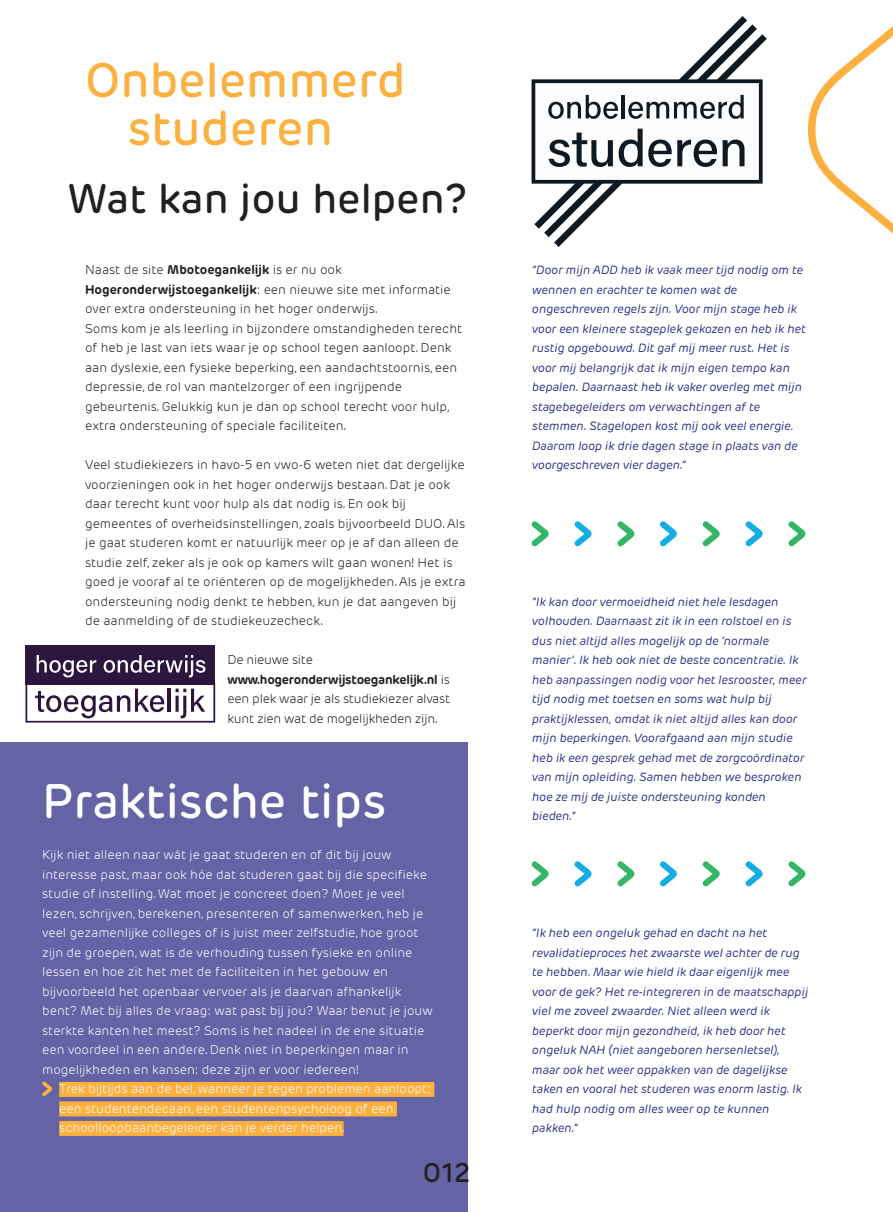
<style>
.page{position:relative;width:893px;height:1212px;background:#fff}
.page>*{position:absolute;margin:0;border:0;box-sizing:border-box;transform-origin:0 0}
.t1{font:500 48.3px/48.3px "Rubrik New";color:#fbb03f}
.t2{font:500 48.3px "Rubrik New";color:#fff}
.t3{font:500 41.25px "Rubrik New";color:#231f20}
.t4{font:500 27px "Rubrik New";color:#231f20}
.t5{font:300 12.75px/19.5px "Rubrik New";color:#231f20}
.t6{font:300 12.75px/19.5px "Rubrik New";color:#fff}
.t7{font:300 12.75px/19.5px "Rubrik New";letter-spacing:-.02em;color:#231f20}
.t8{font:italic 12px/19.5px "Rubrik New";letter-spacing:-.01em;color:#303087}
.s1{font-weight:700}
</style>
<div class="page">
<svg style="left:544px;top:24px;width:213px;height:213px"></svg>
<svg style="left:554px;top:34px;width:213px;height:213px"></svg>
<svg style="left:531px;top:79px;width:232px;height:105px"></svg>
<div style="left:26px;top:645px;width:189px;height:39px;background:#2d163d"></div>
<svg style="left:37px;top:655px;width:59px;height:22px"></svg>
<svg style="left:104px;top:655px;width:101px;height:22px"></svg>
<svg style="left:26px;top:684px;width:189px;height:38px"></svg>
<div style="left:0;top:742px;width:468px;height:470px;background:#6363a5"></div>
<div style="left:59px;top:1082px;width:375px;height:15px;background:#fbb03f"></div>
<div style="left:59px;top:1101px;width:338px;height:15px;background:#fbb03f"></div>
<div style="left:59px;top:1121px;width:285px;height:15px;background:#fbb03f"></div>
<svg style="left:42px;top:1081px;width:10px;height:15px"></svg>
<svg style="left:808px;top:26px;width:85px;height:208px"></svg>
<svg style="left:531px;top:521px;width:275px;height:26px"></svg>
<svg style="left:531px;top:861px;width:275px;height:26px"></svg>
<h1 class="t1" style="left:128px;top:57px;width:280px;text-indent:-43px">Onbelemmerd studeren</h1>
<h2 class="t3" style="left:68px;top:173px;width:401px">Wat kan jou helpen?</h2>
<p class="t5" style="left:85px;top:260px;width:379px">Naast de site <span class="s1">Mbotoegankelijk</span> is er nu ook <span class="s1">Hogeronderwijstoegankelijk</span>: een nieuwe site met informatie over extra ondersteuning in het hoger onderwijs.<br>Soms kom je als leerling in bijzondere omstandigheden terecht of heb je last van iets waar je op school tegen aanloopt. Denk aan dyslexie, een fysieke beperking, een aandachtstoornis, een depressie, de rol van mantelzorger of een ingrijpende gebeurtenis. Gelukkig kun je dan op school terecht voor hulp, extra ondersteuning of speciale faciliteiten.</p>
<p class="t5" style="left:85px;top:455px;width:382px">Veel studiekiezers in havo-5 en vwo-6 weten niet dat dergelijke voorzieningen ook in het hoger onderwijs bestaan. Dat je ook daar terecht kunt voor hulp als dat nodig is. En ook bij gemeentes of overheidsinstellingen, zoals bijvoorbeeld DUO. Als je gaat studeren komt er natuurlijk meer op je af dan alleen de studie zelf, zeker als je ook op kamers wilt gaan wonen! Het is goed je vooraf al te oriënteren op de mogelijkheden. Als je extra ondersteuning nodig denkt te hebben, kun je dat aangeven bij de aanmelding of de studiekeuzecheck.</p>
<p class="t7" style="left:227px;top:650px;width:224px">De nieuwe site <span class="s1">www.hogeronderwijstoegankelijk.nl</span> is een plek waar je als studiekiezer alvast kunt zien wat de mogelijkheden zijn.</p>
<h1 class="t2" style="left:42px;top:772px;width:346px">Praktische tips</h1>
<p class="t6" style="left:42px;top:845px;width:392px">Kijk niet alleen naar wát je gaat studeren en of dit bij jouw interesse past, maar ook hóe dat studeren gaat bij die specifieke studie of instelling. Wat moet je concreet doen? Moet je veel lezen, schrijven, berekenen, presenteren of samenwerken, heb je veel gezamenlijke colleges of is juist meer zelfstudie, hoe groot zijn de groepen, wat is de verhouding tussen fysieke en online lessen en hoe zit het met de faciliteiten in het gebouw en bijvoorbeeld het openbaar vervoer als je daarvan afhankelijk bent? Met bij alles de vraag: wat past bij jou? Waar benut je jouw sterkte kanten het meest? Soms is het nadeel in de ene situatie een voordeel in een andere. Denk niet in beperkingen maar in mogelijkheden en kansen: deze zijn er voor iedereen!</p>
<p class="t6" style="left:59px;top:1079px;width:373px">Trek bijtijds aan de bel, wanneer je tegen problemen aanloopt; een studentendecaan, een studentenpsycholoog of een schoolloopbaanbegeleider kan je verder helpen.</p>
<h3 class="t4" style="left:422px;top:1156px;width:49px">012</h3>
<p class="t8" style="left:531px;top:260px;width:275px">“Door mijn ADD heb ik vaak meer tijd nodig om te wennen en erachter te komen wat de ongeschreven regels zijn. Voor mijn stage heb ik voor een kleinere stageplek gekozen en heb ik het rustig opgebouwd. Dit gaf mij meer rust. Het is voor mij belangrijk dat ik mijn eigen tempo kan bepalen. Daarnaast heb ik vaker overleg met mijn stagebegeleiders om verwachtingen af te stemmen. Stagelopen kost mij ook veel energie.<br>Daarom loop ik drie dagen stage in plaats van de voorgeschreven vier dagen.”</p>
<p class="t8" style="left:531px;top:592px;width:276px">“Ik kan door vermoeidheid niet hele lesdagen volhouden. Daarnaast zit ik in een rolstoel en is dus niet altijd alles mogelijk op de ‘normale manier’. Ik heb ook niet de beste concentratie. Ik heb aanpassingen nodig voor het lesrooster, meer tijd nodig met toetsen en soms wat hulp bij praktijklessen, omdat ik niet altijd alles kan door mijn beperkingen. Voorafgaand aan mijn studie heb ik een gesprek gehad met de zorgcoördinator van mijn opleiding. Samen hebben we besproken hoe ze mij de juiste ondersteuning konden bieden.”</p>
<p class="t8" style="left:531px;top:923px;width:278px">“Ik heb een ongeluk gehad en dacht na het revalidatieproces het zwaarste wel achter de rug te hebben. Maar wie hield ik daar eigenlijk mee voor de gek? Het re-integreren in de maatschappij viel me zoveel zwaarder. Niet alleen werd ik beperkt door mijn gezondheid, ik heb door het ongeluk NAH (niet aangeboren hersenletsel), maar ook het weer oppakken van de dagelijkse taken en vooral het studeren was enorm lastig. Ik had hulp nodig om alles weer op te kunnen pakken.”</p>
</div>
